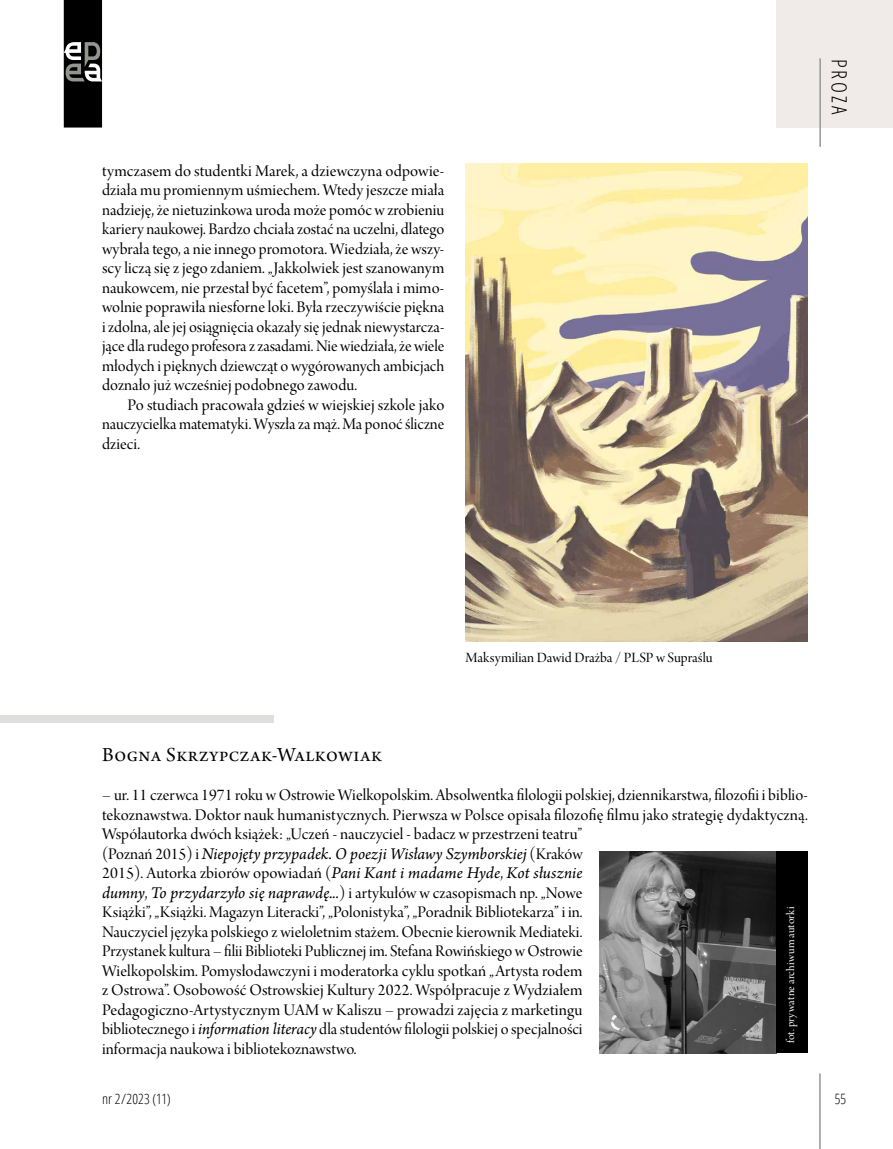
<style>
.page{position:relative;width:893px;height:1149px;background:#fff}
.page>*{position:absolute;margin:0;border:0;box-sizing:border-box;transform-origin:0 0}
.t1{font:21px "Arno Pro Subhead";letter-spacing:.025em;color:#000}
.t2{font:300 condensed 21px "Open Sans";letter-spacing:.15em;color:#000}
.t3{font:17.25px/19.5px "Arno Pro Display";letter-spacing:.005em;color:#000;text-align:justify}
.t4{font:italic 17.25px "Arno Pro";color:#000}
.t5{font:15px "Arno Pro Display";color:#000}
.t6{font:300 condensed 14.25px "Open Sans";letter-spacing:.005em;color:#000}
.t7{font:12px "Arno Pro Display";letter-spacing:.01em;color:#fff}
.s1{font-family:"Arno Pro Display";font-style:normal}
.s2{font-family:"Arno Pro";font-style:italic}
</style>
<div class="page">
<svg style="left:64px;top:0;width:38px;height:127px;background:#1e1f1e"></svg>
<hr style="left:819px;top:1072px;width:2px;height:76px;background:#929a90">
<div style="left:776px;top:0;width:117px;height:128px;background:#f0eae9"></div>
<hr style="left:819px;top:58px;width:2px;height:89px;background:#929a90">
<div style="left:0;top:714px;width:273px;height:7px;background:#dee0de"></div>
<img style="left:600px;top:851px;width:176px;height:201px">
<div style="left:776px;top:850px;width:32px;height:202px;background:#000"></div>
<img style="left:466px;top:164px;width:342px;height:477px">
<p class="t3" style="left:102px;top:162px;width:344px">tymczasem do studentki Marek, a dziewczyna odpowie&shy;działa mu promiennym uśmiechem. Wtedy jeszcze miała nadzieję, że nietuzinkowa uroda może pomóc w zrobieniu kariery naukowej. Bardzo chciała zostać na uczelni, dlatego wybrała tego, a nie innego promotora. Wiedziała, że wszy&shy;scy liczą się z jego zdaniem. „Jakkolwiek jest szanowanym naukowcem, nie przestał być facetem”, pomyślała i mimo&shy;wolnie poprawiła niesforne loki. Była rzeczywiście piękna i zdolna, ale jej osiągnięcia okazały się jednak niewystarcza&shy;jące dla rudego profesora z zasadami. Nie wiedziała, że wiele młodych i pięknych dziewcząt o wygórowanych ambicjach doznało już wcześniej podobnego zawodu.</p>
<p class="t3" style="left:102px;top:396px;width:344px;text-indent:26px">Po studiach pracowała gdzieś w wiejskiej szkole jako nauczycielka matematyki. Wyszła za mąż. Ma ponoć śliczne dzieci.</p>
<p class="t2" style="left:854px;top:58px;width:57px;rotate:90deg">PROZA</p>
<p class="t5" style="left:466px;top:649px;width:249px">Maksymilian Dawid Drażba / PLSP w Supraślu</p>
<p class="t1" style="left:102px;top:742px;width:281px">Bogna Skrzypczak-Walkowiak</p>
<p class="t3" style="left:102px;top:786px;width:707px">– ur. 11 czerwca 1971 roku w Ostrowie Wielkopolskim. Absolwentka filologii polskiej, dziennikarstwa, filozofii i biblio&shy;tekoznawstwa. Doktor nauk humanistycznych. Pierwsza w Polsce opisała filozofię filmu jako strategię dydaktyczną.<br>Współautorka dwóch książek: „Uczeń - nauczyciel - badacz w przestrzeni teatru”</p>
<p class="t4" style="left:102px;top:843px;width:482px"><span class="s1">(Poznań 2015) i</span> Niepojęty przypadek. O poezji Wisławy Szymborskiej <span class="s1">(Kraków</span></p>
<p class="t3" style="left:102px;top:864px;width:482px">2015). Autorka zbiorów opowiadań (<span class="s2">Pani Kant i madame Hyde</span>, <span class="s2">Kot słusznie dumny</span>, <span class="s2">To przydarzyło się naprawdę...</span>) i artykułów w czasopismach np. „Nowe Książki”, „Książki. Magazyn Literacki”, „Polonistyka”, „Poradnik Bibliotekarza” i in.<br>Nauczyciel języka polskiego z wieloletnim stażem. Obecnie kierownik Mediateki.<br>Przystanek kultura – filii Biblioteki Publicznej im. Stefana Rowińskiego w Ostrowie Wielkopolskim. Pomysłodawczyni i moderatorka cyklu spotkań „Artysta rodem z Ostrowa”. Osobowość Ostrowskiej Kultury 2022. Współpracuje z Wydziałem Pedagogiczno-Artystycznym UAM w Kaliszu – prowadzi zajęcia z marketingu bibliotecznego i <span class="s2">information literacy</span> dla studentów filologii polskiej o specjalności informacja naukowa i bibliotekoznawstwo.</p>
<p class="t7" style="left:784px;top:1042px;width:138px;rotate:-90deg">fot. prywatne archiwum autorki</p>
<p class="t6" style="left:102px;top:1088px;width:70px">nr 2/2023 (11)</p>
<p class="t6" style="left:835px;top:1088px;width:13px">55</p>
</div>
